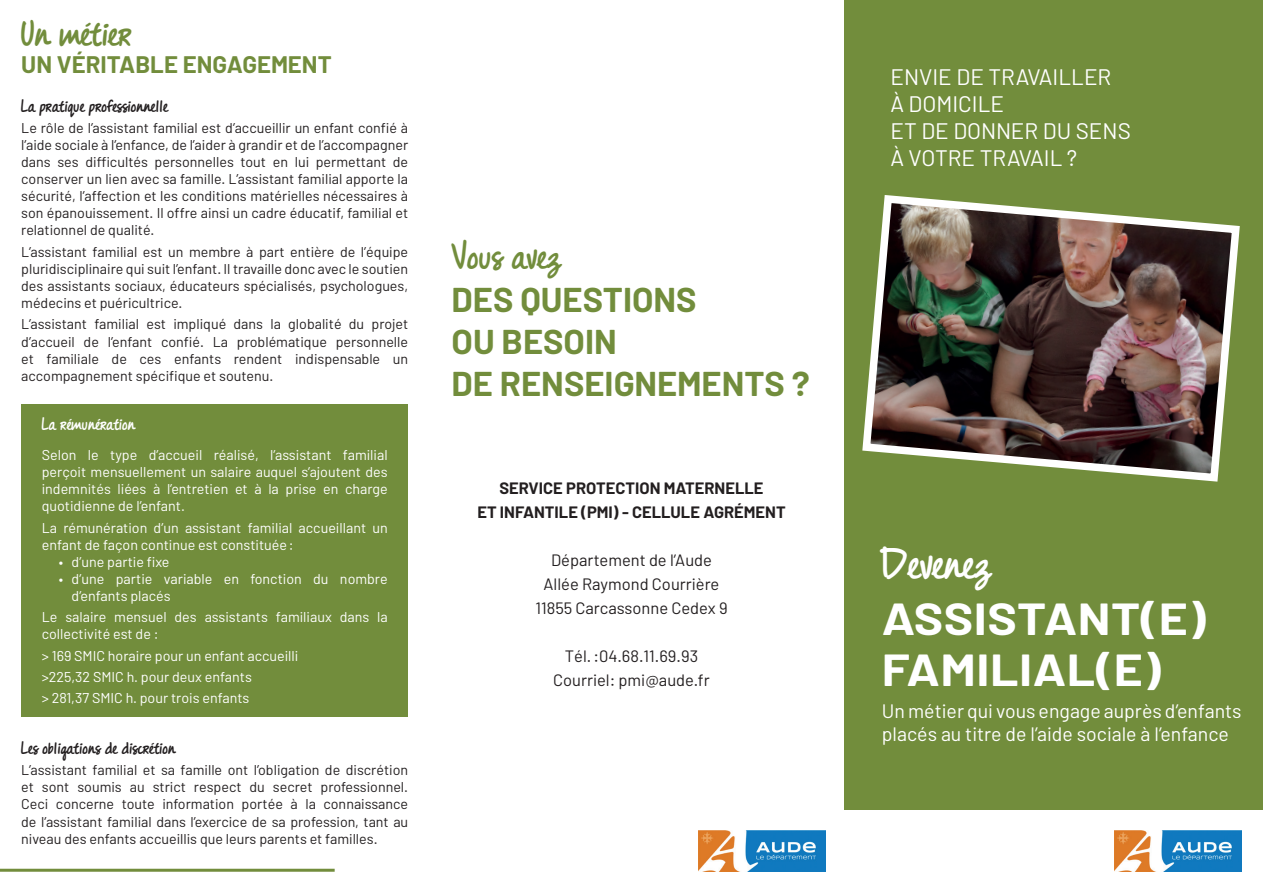
<style>
.page{position:relative;width:1263px;height:893px;background:#fff}
.page>*{position:absolute;margin:0;border:0;box-sizing:border-box;transform-origin:0 0}
.t1{font:700 45px/51px "Barlow";letter-spacing:.01em;color:#fff;scale:1.11 1}
.t2{font:700 45px "DJB Messy Amanda Goes";color:#fff}
.t3{font:700 37.5px "DJB Messy Amanda Goes";color:#728d3c}
.t4{font:700 34.5px/41.7px "Barlow";color:#728d3c}
.t5{font:700 24px "Barlow";color:#728d3c}
.t6{font:22.5px/27px "Barlow";color:#fff}
.t7{font:19.5px/23.4px "Barlow";color:#fff}
.t8{font:700 18px "DJB Messy Amanda Goes";color:#231f20}
.t9{font:700 18px "DJB Messy Amanda Goes";color:#fff}
.t10{font:16.5px/24px "Barlow";color:#231f20;text-align:center}
.t11{font:700 16.5px/24px "Barlow";color:#231f20;text-align:center}
.t12{font:14.25px/17.1px "Barlow";color:#231f20;text-align:justify}
.t13{font:14.25px/17.1px "Barlow";color:#fff}
</style>
<div class="page">
<div style="left:845px;top:0;width:418px;height:810px;background:#728d3c"></div>
<img style="left:862px;top:195px;width:378px;height:287px">
<img style="left:1115px;top:830px;width:127px;height:42px">
<div style="left:21px;top:405px;width:387px;height:312px;background:#728d3c"></div>
<hr style="left:0;top:869px;width:335px;height:3px;background:#728d3c">
<img style="left:699px;top:830px;width:127px;height:42px">
<h2 class="t3" style="left:21px;top:12px;width:112px">Un métier</h2>
<h3 class="t5" style="left:21px;top:49px;width:312px">UN VÉRITABLE ENGAGEMENT</h3>
<p class="t8" style="left:21px;top:95px;width:148px">La pratique professionnelle</p>
<p class="t12" style="left:21px;top:119px;width:388px">Le rôle de l’assistant familial est d’accueillir un enfant confié à l’aide sociale à l’enfance, de l’aider à grandir et de l’accompagner dans ses difficultés personnelles tout en lui permettant de conserver un lien avec sa famille. L’assistant familial apporte la sécurité, l’affection et les conditions matérielles nécessaires à son épanouissement. Il offre ainsi un cadre éducatif, familial et relationnel de qualité.</p>
<p class="t12" style="left:21px;top:243px;width:388px">L’assistant familial est un membre à part entière de l’équipe pluridisciplinaire qui suit l’enfant. Il travaille donc avec le soutien des assistants sociaux, éducateurs spécialisés, psychologues, médecins et puéricultrice.</p>
<p class="t12" style="left:21px;top:315px;width:388px">L’assistant familial est impliqué dans la globalité du projet d’accueil de l’enfant confié. La problématique personnelle et familiale de ces enfants rendent indispensable un accompagnement spécifique et soutenu.</p>
<p class="t9" style="left:42px;top:414px;width:95px">La rémunération</p>
<p class="t13" style="left:42px;top:446px;width:347px;text-align:justify">Selon le type d’accueil réalisé, l’assistant familial perçoit mensuellement un salaire auquel s’ajoutent des indemnités liées à l’entretien et à la prise en charge quotidienne de l’enfant.</p>
<p class="t13" style="left:42px;top:518px;width:347px">La rémunération d’un assistant familial accueillant un enfant de façon continue est constituée:</p>
<p class="t13" style="left:59px;top:553px;width:112px">• d’une partie fixe</p>
<p class="t13" style="left:72px;top:570px;width:318px;text-indent:-13px">• d’une partie variable en fonction du nombre d’enfants placés</p>
<p class="t13" style="left:42px;top:608px;width:347px">Le salaire mensuel des assistants familiaux dans la collectivité est de :</p>
<p class="t13" style="left:42px;top:645px;width:258px;line-height:21.3px">&gt; 169 SMIC horaire pour un enfant accueilli &gt;225,32 SMIC h. pour deux enfants<br>&gt; 281,37 SMIC h. pour trois enfants</p>
<p class="t8" style="left:21px;top:738px;width:156px">Les obligations de discrétion</p>
<p class="t12" style="left:21px;top:761px;width:388px">L’assistant familial et sa famille ont l’obligation de discrétion et sont soumis au strict respect du secret professionnel.<br>Ceci concerne toute information portée à la connaissance de l’assistant familial dans l’exercice de sa profession, tant au niveau des enfants accueillis que leurs parents et familles.</p>
<h2 class="t3" style="left:452px;top:235px;width:112px">Vous avez</h2>
<h3 class="t4" style="left:452px;top:279px;width:360px">DES QUESTIONS<br>OU BESOIN<br>DE RENSEIGNEMENTS ?</h3>
<p class="t11" style="left:477px;top:476px;width:310px">SERVICE PROTECTION MATERNELLE<br>ET INFANTILE (PMI) - CELLULE AGRÉMENT</p>
<p class="t10" style="left:535px;top:548px;width:194px">Département de l’Aude<br>Allée Raymond Courrière<br>11855 Carcassonne Cedex 9</p>
<p class="t10" style="left:553px;top:644px;width:158px">Tél.:04.68.11.69.93<br>Courriel: pmi@aude.fr</p>
<h3 class="t6" style="left:890px;top:63px;width:242px">ENVIE DE TRAVAILLER<br>À DOMICILE<br>ET DE DONNER DU SENS<br>À VOTRE TRAVAIL ?</h3>
<h1 class="t2" style="left:882px;top:538px;width:112px">Devenez</h1>
<h1 class="t1" style="left:882px;top:594px;width:293px">ASSISTANT(E)<br>FAMILIAL(E)</h1>
<h3 class="t7" style="left:882px;top:699px;width:361px">Un métier qui vous engage auprès d’enfants placés au titre de l’aide sociale à l’enfance</h3>
</div>
